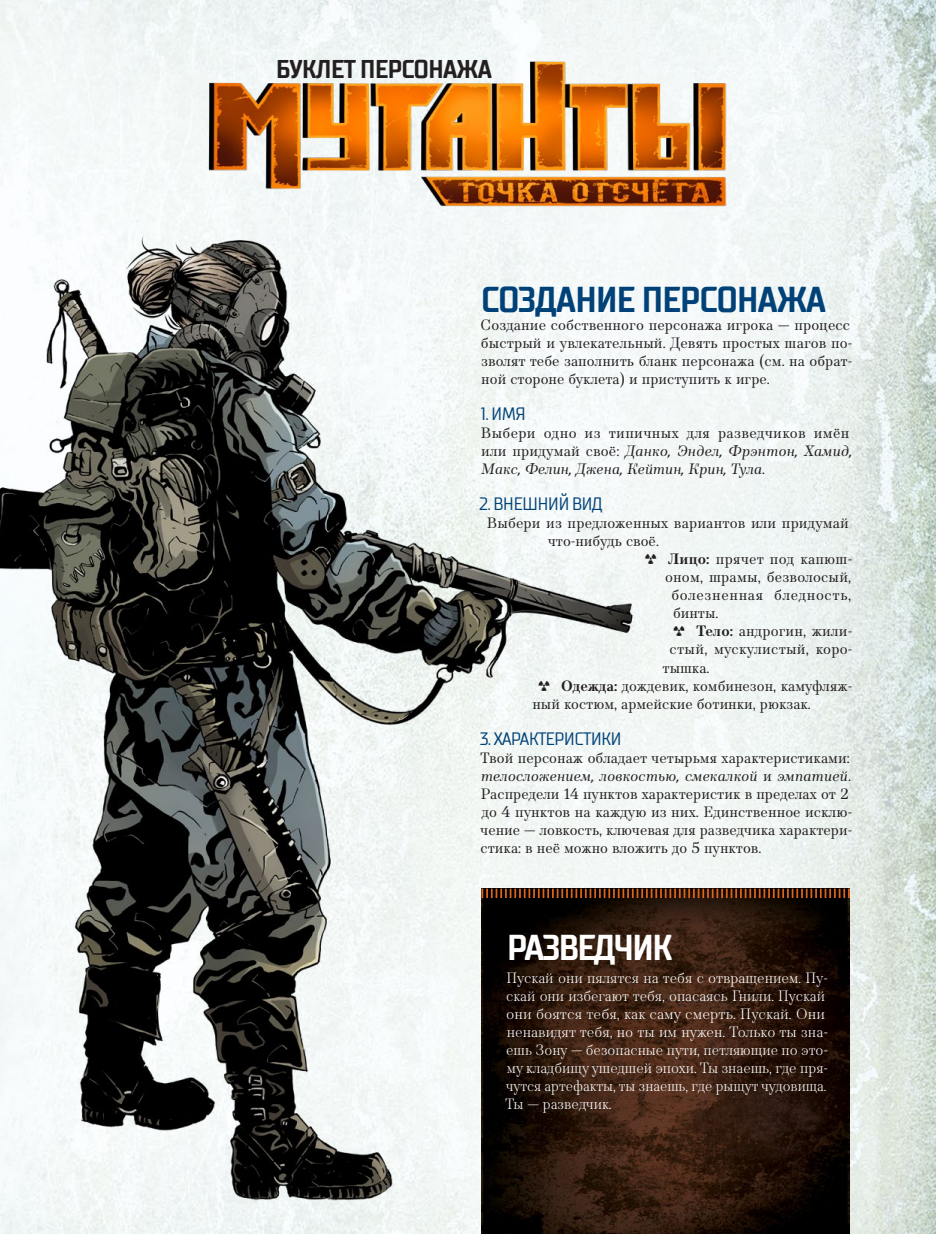
<style>
.page{position:relative;width:936px;height:1234px;background:#fff}
.page>*{position:absolute;margin:0;border:0;box-sizing:border-box;transform-origin:0 0}
.t1{font:700 36px "TT Supermolot Condensed";letter-spacing:-.02em;color:#004278}
.t2{font:700 36px "TT Supermolot Condensed";letter-spacing:-.045em;color:#fff}
.t3{font:700 25.8px "TT Supermolot Condensed";letter-spacing:-.02em;color:#231f20}
.t4{font:18px "TT Supermolot Condensed";letter-spacing:-.04em;color:#004278}
.t5{font:15px/18px "TT Barrels";color:#231f20}
.t6{font:300 15px/18px "TT Barrels";color:#fff}
.t7{font:italic 15px/18px "TT Barrels";color:#231f20}
.t8{font:15px "TT Barrels";letter-spacing:.04em;color:#231f20}
.s1{font-style:normal}
.s2{font-family:"workingsignstfb";font-size:12px}
.s3{font-weight:700}
.s4{font-style:italic}
</style>
<div class="page">
<img style="left:1px;top:0;width:934px;height:1233px">
<img style="left:194px;top:0;width:547px;height:286px">
<img style="left:1px;top:195px;width:650px;height:1021px">
<img style="left:481px;top:897px;width:368px;height:336px">
<svg style="left:481px;top:888px;width:368px;height:9px;background:#51250a"></svg>
<img style="left:0;top:0;width:1px;height:1233px">
<h2 class="t3" style="left:276px;top:54px;width:217px">БУКЛЕТ ПЕРСОНАЖА</h2>
<h1 class="t1" style="left:481px;top:278px;width:346px">СОЗДАНИЕ ПЕРСОНАЖА</h1>
<p class="t5" style="left:480px;top:316px;width:373px">Создание собственного персонажа игрока — процесс быстрый и увлекательный. Девять простых шагов по‑ зволят тебе заполнить бланк персонажа (см. на обрат‑ ной стороне буклета) и приступить к игре.</p>
<p class="t4" style="left:481px;top:403px;width:46px">1. ИМЯ</p>
<p class="t7" style="left:481px;top:424px;width:373px"><span class="s1">Выбери одно из типичных для разведчиков имён или придумай своё:</span> Данко, Эндел, Фрэнтон, Хамид,<br>Макс, Фелин, Джена, Кейтин, Крин, Тула.</p>
<p class="t4" style="left:479px;top:493px;width:124px">2. ВНЕШНИЙ ВИД</p>
<p class="t5" style="left:487px;top:514px;width:363px">Выбери из предложенных вариантов или придумай</p>
<p class="t5" style="left:547px;top:532px;width:113px">что‑нибудь своё.</p>
<p class="t5" style="left:645px;top:550px;width:208px"><span class="s2">/</span> <span class="s3">Лицо:</span> прячет под капюш‑</p>
<p class="t5" style="left:665px;top:568px;width:188px">оном, шрамы, безволосый,</p>
<p class="t8" style="left:671px;top:586px;width:181px">болезненная бледность,</p>
<p class="t5" style="left:673px;top:604px;width:47px">бинты.</p>
<p class="t5" style="left:674px;top:622px;width:180px"><span class="s2">/</span> <span class="s3">Тело:</span> андрогин, жили‑</p>
<p class="t5" style="left:669px;top:640px;width:184px">стый, мускулистый, коро‑</p>
<p class="t5" style="left:662px;top:658px;width:49px">тышка.</p>
<p class="t5" style="left:539px;top:676px;width:315px"><span class="s2">/</span> <span class="s3">Одежда:</span> дождевик, комбинезон, камуфляж‑</p>
<p class="t5" style="left:532px;top:694px;width:280px">ный костюм, армейские ботинки, рюкзак.</p>
<p class="t4" style="left:480px;top:727px;width:143px">3. ХАРАКТЕРИСТИКИ</p>
<p class="t5" style="left:480px;top:748px;width:373px">Твой персонаж обладает четырьмя характеристиками: <span class="s4">телосложением, ловкостью, смекалкой</span> и <span class="s4">эмпатией</span>.<br>Распредели 14 пунктов характеристик в пределах от 2 до 4 пунктов на каждую из них. Единственное исклю‑ чение — ловкость, ключевая для разведчика характери‑ стика: в неё можно вложить до 5 пунктов.</p>
<h1 class="t2" style="left:507px;top:926px;width:167px">РАЗВЕДЧИК</h1>
<p class="t6" style="left:505px;top:968px;width:324px">Пускай они пялятся на тебя с отвращением. Пу&shy;скай они избегают тебя, опасаясь Гнили. Пускай они боятся тебя, как саму смерть. Пускай. Они ненавидят тебя, но ты им нужен. Только ты зна&shy;ешь Зону — безопасные пути, петляющие по это&shy;му кладбищу ушедшей эпохи. Ты знаешь, где пря&shy;чутся артефакты, ты знаешь, где рыщут чудовища.<br>Ты — разведчик.</p>
</div>
